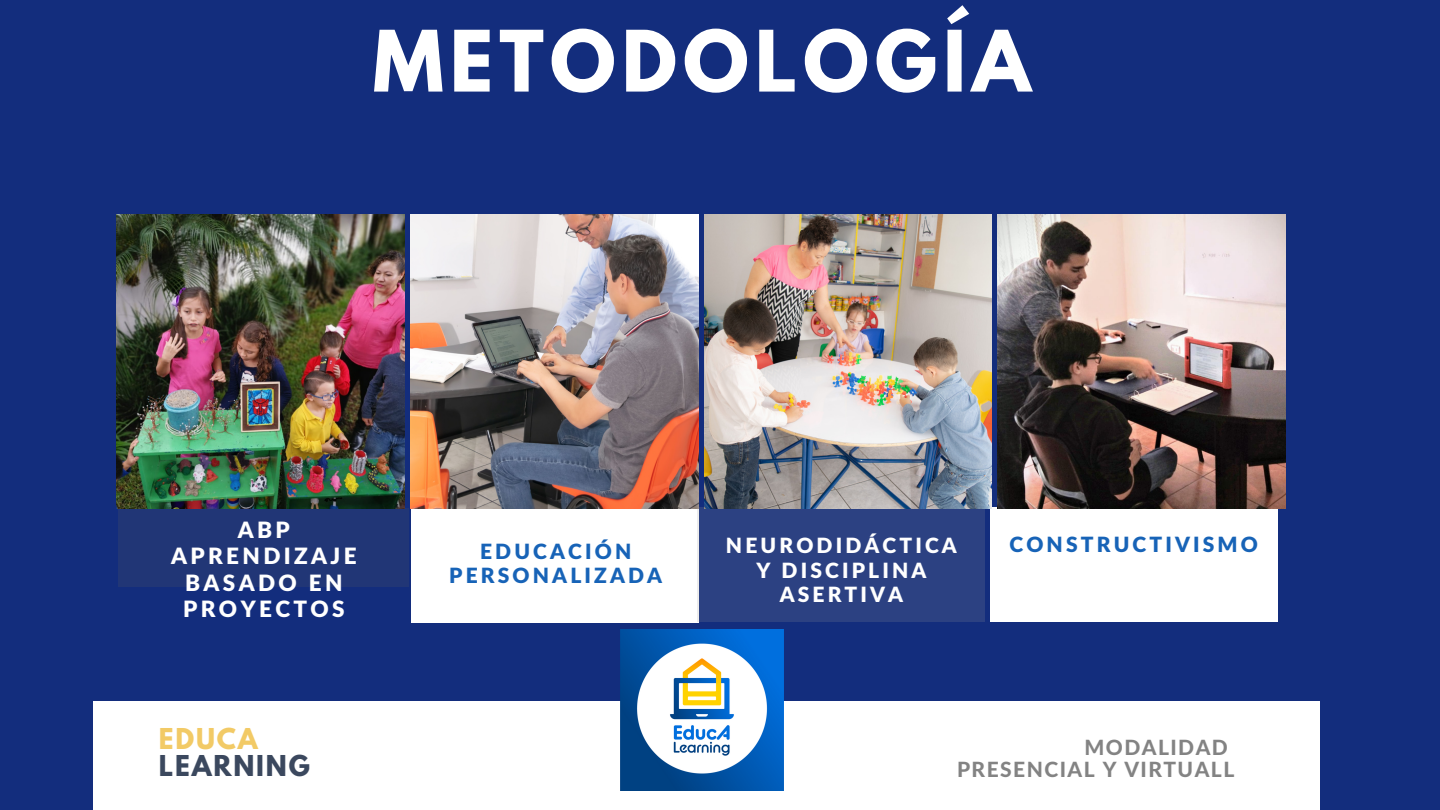
<style>
.page{position:relative;width:1440px;height:810px;background:#132d7d}
.page>*{position:absolute;margin:0;border:0;box-sizing:border-box;transform-origin:0 0}
.t1{font:700 75px "League Spartan";letter-spacing:.08em;color:#fff}
.t2{font:700 25.5px "League Spartan";letter-spacing:.07em;color:#3b485e}
.t3{font:700 25.5px "League Spartan";letter-spacing:.07em;color:#f2ca66}
.t4{font:900 22.5px/26.3px "Lato Latin";letter-spacing:.15em;color:#fff;text-align:center}
.t5{font:900 21px/24.6px "Lato Latin";letter-spacing:.15em;color:#1763b7;text-align:center}
.t6{font:900 21px/24.6px "Lato Latin";letter-spacing:.15em;color:#fff;text-align:center}
.t7{font:800 21px/22.4px "Lato Latin";letter-spacing:.07em;color:#838383}
</style>
<div class="page">
<div style="left:93px;top:701px;width:1227px;height:109px;background:#fff"></div>
<div style="left:119px;top:508px;width:290px;height:79px;background:#213676"></div>
<div style="left:412px;top:508px;width:287px;height:115px;background:#fff"></div>
<div style="left:698px;top:508px;width:287px;height:114px;background:#2c4182"></div>
<div style="left:990px;top:508px;width:287px;height:114px;background:#fff"></div>
<img style="left:117px;top:215px;width:288px;height:294px">
<img style="left:410px;top:215px;width:288px;height:294px">
<img style="left:704px;top:215px;width:287px;height:294px">
<img style="left:997px;top:215px;width:288px;height:294px">
<img style="left:621px;top:630px;width:162px;height:160px">
<h1 class="t1" style="left:373px;top:24px;width:660px">METODOLOGÍA</h1>
<p class="t4" style="left:171px;top:518px;width:187px">ABP<br>APRENDIZAJE<br>BASADO EN<br>PROYECTOS</p>
<p class="t3" style="left:159px;top:726px;width:100px">EDUCA</p>
<p class="t2" style="left:159px;top:753px;width:152px">LEARNING</p>
<p class="t5" style="left:449px;top:540px;width:214px">EDUCACIÓN<br>PERSONALIZADA</p>
<p class="t6" style="left:726px;top:534px;width:232px">NEURODIDÁCTICA<br>Y DISCIPLINA<br>ASERTIVA</p>
<p class="t5" style="left:1010px;top:533px;width:250px">CONSTRUCTIVISMO</p>
<p class="t7" style="left:957px;top:737px;width:279px;text-indent:127px">MODALIDAD<br>PRESENCIAL Y VIRTUALL</p>
</div>
